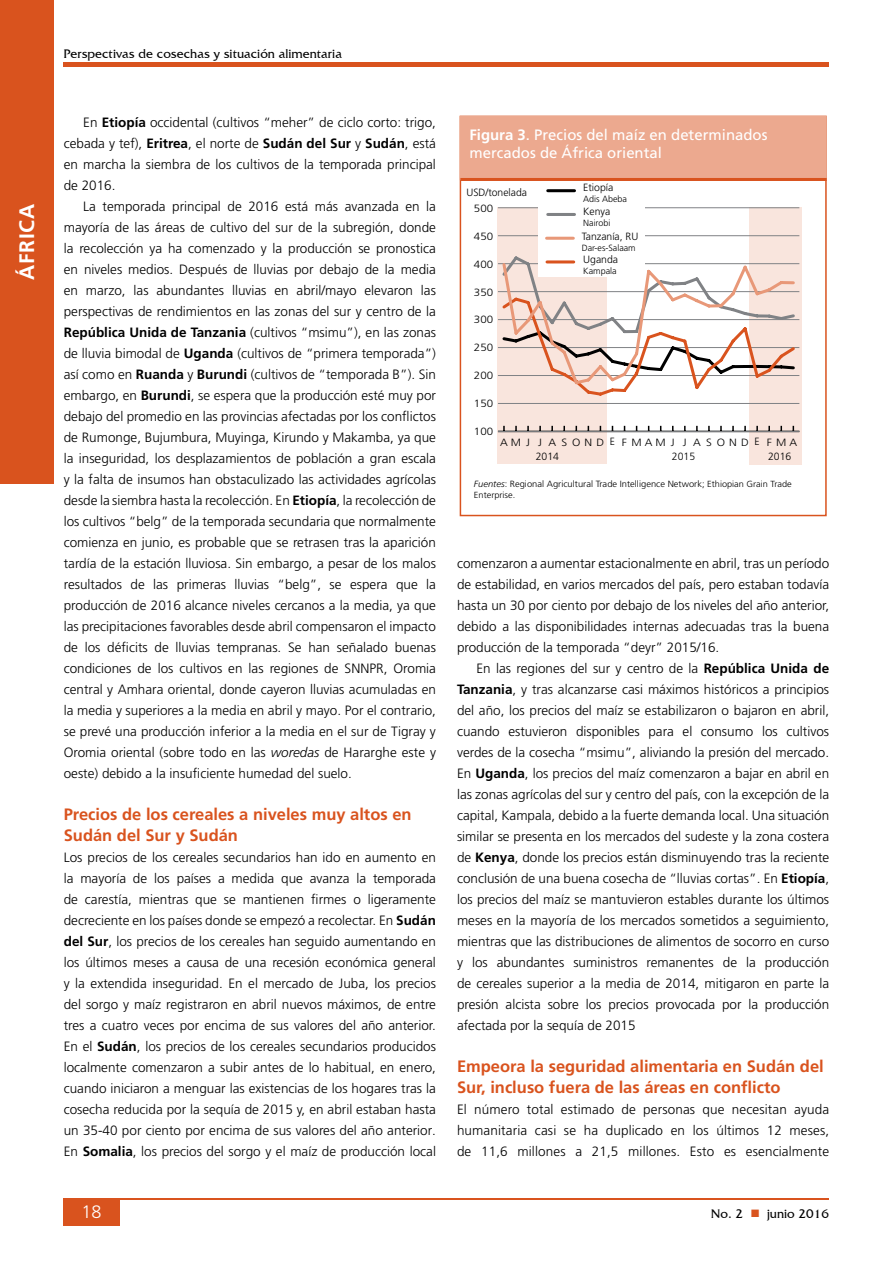
<style>
.page{position:relative;width:893px;height:1263px;background:#fff}
.page>*{position:absolute;margin:0;border:0;box-sizing:border-box;transform-origin:0 0}
.t1{font:700 21px "Frutiger LT Std";letter-spacing:.03em;color:#fff}
.t2{font:300 18px "Frutiger LT Std";color:#fff}
.t3{font:700 16.5px/21px "Frutiger LT Std";color:#d9531e}
.t4{font:15px/18px "Frutiger LT Std";color:#fff}
.t5{font:300 15px "Frutiger LT Std";color:#fff}
.t6{font:300 13.5px/21px "Frutiger LT Std";color:#000;text-align:justify}
.t7{font:12.75px "Friz Quadrata IT Cby BT";color:#000}
.t8{font:300 10.5px "Frutiger LT Std";color:#000}
.t9{font:300 10.5px/13.8px "Frutiger LT Std";letter-spacing:.375em;color:#000;scale:1.1 1}
.t10{font:300 10.5px "Frutiger LT Std";color:#000;scale:1.1 1}
.t11{font:300 9px "Frutiger LT Std";color:#000;scale:1.04 1}
.t12{font:300 9px "Frutiger LT Std";color:#000}
.t13{font:300 8.85px "Frutiger LT Std";color:#000;scale:1.04 1}
.s1{font-weight:700}
.s2{font-style:italic}
.s3{font-size:8.85px}
.s4{color:#d9531e}
</style>
<div class="page">
<hr style="left:63px;top:1198px;width:766px;height:2px;background:#d9531e">
<div style="left:63px;top:1200px;width:57px;height:26px;background:#d9531e"></div>
<hr style="left:63px;top:63px;width:766px;height:4px;background:#d9531e">
<div style="left:0;top:0;width:54px;height:484px;background:#d9531e"></div>
<div style="left:497px;top:207px;width:110px;height:257px;background:#f9e5dd"></div>
<div style="left:749px;top:207px;width:53px;height:257px;background:#f9e5dd"></div>
<hr style="left:498px;top:431px;width:301px;height:1px;background:#808285">
<hr style="left:498px;top:403px;width:301px;height:1px;background:#808285">
<hr style="left:498px;top:375px;width:301px;height:1px;background:#808285">
<hr style="left:498px;top:347px;width:301px;height:1px;background:#808285">
<hr style="left:498px;top:319px;width:301px;height:1px;background:#808285">
<hr style="left:498px;top:291px;width:301px;height:1px;background:#808285">
<hr style="left:498px;top:263px;width:301px;height:1px;background:#808285">
<hr style="left:498px;top:235px;width:301px;height:1px;background:#808285">
<hr style="left:498px;top:207px;width:301px;height:1px;background:#808285">
<svg style="left:500px;top:256px;width:297px;height:140px"></svg>
<div style="left:538px;top:181px;width:107px;height:96px;background:#fff"></div>
<hr style="left:547px;top:237px;width:26px;height:3px;background:#e89878">
<hr style="left:548px;top:213px;width:26px;height:3px;background:#808285">
<hr style="left:547px;top:260px;width:27px;height:3px;background:#d9531e">
<hr style="left:548px;top:189px;width:26px;height:3px;background:#000">
<div style="left:460px;top:116px;width:367px;height:400px;border:2px solid #d9531e"></div>
<div style="left:460px;top:116px;width:366px;height:63px;background:#eca98f"></div>
<hr style="left:460px;top:178px;width:367px;height:3px;background:#d9531e">
<h1 class="t1" style="left:14px;top:280px;width:77px;rotate:-90deg">ÁFRICA</h1>
<p class="t7" style="left:63px;top:46px;width:280px">Perspectivas de cosechas y situación alimentaria</p>
<p class="t6" style="left:64px;top:112px;width:374px;text-indent:20px">En <span class="s1">Etiopía</span> occidental (cultivos “meher” de ciclo corto: trigo, cebada y tef), <span class="s1">Eritrea</span>, el norte de <span class="s1">Sudán del Sur</span> y <span class="s1">Sudán</span>, está en marcha la siembra de los cultivos de la temporada principal de 2016.</p>
<p class="t6" style="left:64px;top:196px;width:374px;text-indent:19px">La temporada principal de 2016 está más avanzada en la mayoría de las áreas de cultivo del sur de la subregión, donde la recolección ya ha comenzado y la producción se pronostica en niveles medios. Después de lluvias por debajo de la media en marzo, las abundantes lluvias en abril/mayo elevaron las perspectivas de rendimientos en las zonas del sur y centro de la <span class="s1">República Unida de Tanzania</span> (cultivos “msimu”), en las zonas de lluvia bimodal de <span class="s1">Uganda</span> (cultivos de “primera temporada”) así como en <span class="s1">Ruanda</span> y <span class="s1">Burundi</span> (cultivos de “temporada B”). Sin embargo, en <span class="s1">Burundi</span>, se espera que la producción esté muy por debajo del promedio en las provincias afectadas por los conflictos de Rumonge, Bujumbura, Muyinga, Kirundo y Makamba, ya que la inseguridad, los desplazamientos de población a gran escala y la falta de insumos han obstaculizado las actividades agrícolas desde la siembra hasta la recolección. En <span class="s1">Etiopía</span>, la recolección de los cultivos “belg” de la temporada secundaria que normalmente comienza en junio, es probable que se retrasen tras la aparición tardía de la estación lluviosa. Sin embargo, a pesar de los malos resultados de las primeras lluvias “belg”, se espera que la producción de 2016 alcance niveles cercanos a la media, ya que las precipitaciones favorables desde abril compensaron el impacto de los déficits de lluvias tempranas. Se han señalado buenas condiciones de los cultivos en las regiones de SNNPR, Oromia central y Amhara oriental, donde cayeron lluvias acumuladas en la media y superiores a la media en abril y mayo. Por el contrario, se prevé una producción inferior a la media en el sur de Tigray y Oromia oriental (sobre todo en las <span class="s2">woredas</span> de Hararghe este y oeste) debido a la insuficiente humedad del suelo.</p>
<p class="t3" style="left:64px;top:804px;width:349px">Precios de los cereales a niveles muy altos en<br>Sudán del Sur y Sudán</p>
<p class="t6" style="left:64px;top:847px;width:374px">Los precios de los cereales secundarios han ido en aumento en la mayoría de los países a medida que avanza la temporada de carestía, mientras que se mantienen firmes o ligeramente decreciente en los países donde se empezó a recolectar. En <span class="s1">Sudán del Sur</span>, los precios de los cereales han seguido aumentando en los últimos meses a causa de una recesión económica general y la extendida inseguridad. En el mercado de Juba, los precios del sorgo y maíz registraron en abril nuevos máximos, de entre tres a cuatro veces por encima de sus valores del año anterior.<br>En el <span class="s1">Sudán</span>, los precios de los cereales secundarios producidos localmente comenzaron a subir antes de lo habitual, en enero, cuando iniciaron a menguar las existencias de los hogares tras la cosecha reducida por la sequía de 2015 y, en abril estaban hasta un 35-40 por ciento por encima de sus valores del año anterior.<br>En <span class="s1">Somalia</span>, los precios del sorgo y el maíz de producción local</p>
<p class="t4" style="left:469px;top:125px;width:300px"><span class="s1">Figura 3</span>. Precios del maíz en determinados mercados de África oriental</p>
<p class="t5" style="left:474px;top:138px;width:271px">Figura 4. Precios del maíz en determinados</p>
<p class="t8" style="left:466px;top:186px;width:62px">USD/tonelada</p>
<p class="t10" style="left:474px;top:202px;width:19px">500</p>
<p class="t10" style="left:474px;top:230px;width:19px">450</p>
<p class="t10" style="left:474px;top:258px;width:19px">400</p>
<p class="t10" style="left:474px;top:286px;width:19px">350</p>
<p class="t10" style="left:474px;top:314px;width:19px">300</p>
<p class="t10" style="left:474px;top:342px;width:19px">250</p>
<p class="t10" style="left:474px;top:370px;width:19px">200</p>
<p class="t10" style="left:474px;top:398px;width:19px">150</p>
<p class="t10" style="left:474px;top:426px;width:19px">100</p>
<p class="t8" style="left:583px;top:181px;width:32px">Etiopía</p>
<p class="t12" style="left:583px;top:193px;width:46px">Adis Abeba</p>
<p class="t8" style="left:583px;top:206px;width:29px">Kenya</p>
<p class="t12" style="left:583px;top:218px;width:29px">Nairobi</p>
<p class="t8" style="left:582px;top:230px;width:58px">Tanzanía, RU</p>
<p class="t12" style="left:582px;top:242px;width:55px">Dar-es-Salaam</p>
<p class="t8" style="left:583px;top:254px;width:36px">Uganda</p>
<p class="t12" style="left:583px;top:266px;width:35px">Kampala</p>
<p class="t8" style="left:610px;top:435px;width:7px">E</p>
<p class="t11" style="left:474px;top:479px;width:307px"><span class="s2">Fuentes</span>: Regional Agricultural Trade Intelligence Network; <span class="s3">Ethiopian Grain Trade</span></p>
<p class="t13" style="left:474px;top:490px;width:41px">Enterprise.</p>
<p class="t8" style="left:755px;top:435px;width:7px">E</p>
<p class="t9" style="left:536px;top:435px;width:239px;text-indent:-36px">AMJ J ASOND J FMAMJ J ASOND J FMA<br>2014</p>
<p class="t8" style="left:672px;top:450px;width:25px">2015</p>
<p class="t8" style="left:768px;top:450px;width:25px">2016</p>
<p class="t6" style="left:457px;top:553px;width:374px">comenzaron a aumentar estacionalmente en abril, tras un período de estabilidad, en varios mercados del país, pero estaban todavía hasta un 30 por ciento por debajo de los niveles del año anterior, debido a las disponibilidades internas adecuadas tras la buena producción de la temporada “deyr” 2015/16.</p>
<p class="t6" style="left:457px;top:658px;width:374px;text-indent:19px">En las regiones del sur y centro de la <span class="s1">República Unida de Tanzania</span>, y tras alcanzarse casi máximos históricos a principios del año, los precios del maíz se estabilizaron o bajaron en abril, cuando estuvieron disponibles para el consumo los cultivos verdes de la cosecha “msimu”, aliviando la presión del mercado.<br>En <span class="s1">Uganda</span>, los precios del maíz comenzaron a bajar en abril en las zonas agrícolas del sur y centro del país, con la excepción de la capital, Kampala, debido a la fuerte demanda local. Una situación similar se presenta en los mercados del sudeste y la zona costera de <span class="s1">Kenya</span>, donde los precios están disminuyendo tras la reciente conclusión de una buena cosecha de “lluvias cortas”. En <span class="s1">Etiopía</span>, los precios del maíz se mantuvieron estables durante los últimos meses en la mayoría de los mercados sometidos a seguimiento, mientras que las distribuciones de alimentos de socorro en curso y los abundantes suministros remanentes de la producción de cereales superior a la media de 2014, mitigaron en parte la presión alcista sobre los precios provocada por la producción afectada por la sequía de 2015</p>
<p class="t3" style="left:457px;top:1056px;width:368px">Empeora la seguridad alimentaria en Sudán del<br>Sur, incluso fuera de las áreas en conflicto</p>
<p class="t6" style="left:457px;top:1099px;width:374px">El número total estimado de personas que necesitan ayuda humanitaria casi se ha duplicado en los últimos 12 meses, de 11,6 millones a 21,5 millones. Esto es esencialmente</p>
<h2 class="t2" style="left:82px;top:1201px;width:22px">18</h2>
<p class="t7" style="left:711px;top:1205px;width:120px">No. 2 <span class="s4">■</span> junio 2016</p>
</div>
